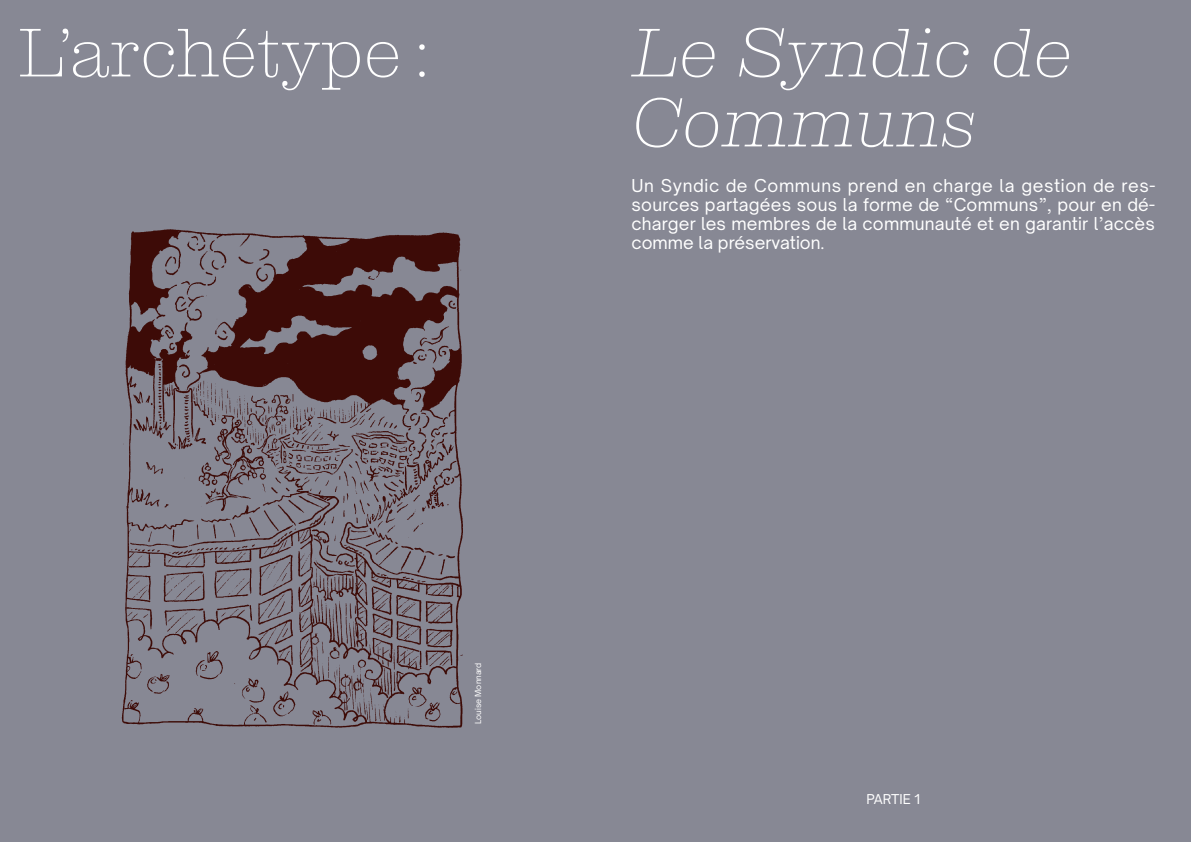
<style>
.page{position:relative;width:1191px;height:842px;background:#878894}
.page>*{position:absolute;margin:0;border:0;box-sizing:border-box;transform-origin:0 0}
.t1{font:italic 100 70px/70px "Clarendon Graphic";color:#fff}
.t2{font:100 70px "Clarendon Graphic";color:#fff}
.t3{font:17px/19px "Open Sauce One";color:#fff;text-align:justify}
.t4{font:13px "Open Sauce One";color:#fff}
.t5{font:8px "Open Sauce One";color:#fff}
</style>
<div class="page">
<img style="left:121px;top:229px;width:342px;height:499px">
<h1 class="t2" style="left:17px;top:13px;width:414px">L’archétype :</h1>
<h1 class="t1" style="left:631px;top:17px;width:442px">Le Syndic de<br>Communs</h1>
<p class="t3" style="left:631px;top:176px;width:525px">Un Syndic de Communs prend en charge la gestion de res&shy;sources partagées sous la forme de “Communs”, pour en dé&shy;charger les membres de la communauté et en garantir l’accès comme la préservation.</p>
<p class="t5" style="left:473px;top:724px;width:63px;rotate:-90deg">Louise Monnard</p>
<p class="t4" style="left:866px;top:791px;width:55px">PARTIE 1</p>
</div>
